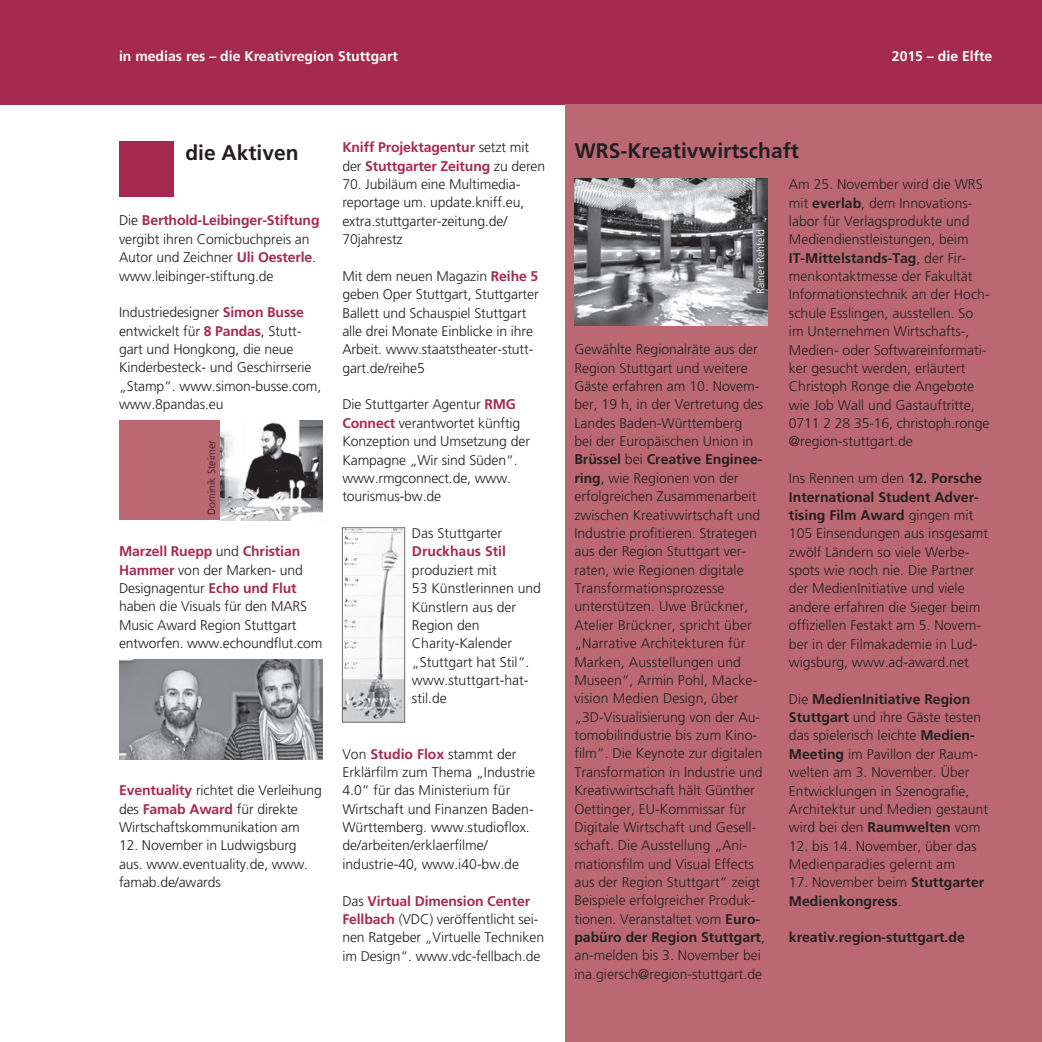
<style>
.page{position:relative;width:1042px;height:1042px;background:#fff}
.page>*{position:absolute;margin:0;border:0;box-sizing:border-box;transform-origin:0 0}
.t1{font:700 21px "Frutiger";color:#231f20}
.t2{font:300 14px/18.4px "Frutiger";color:#231f20}
.t3{font:700 14px/18.4px "Frutiger";letter-spacing:-.01em;color:#a52a51}
.t4{font:700 14px/18.4px "Frutiger";color:#231f20}
.t5{font:700 14px "Frutiger";color:#fff}
.t6{font:300 10.5px "Frutiger";color:#231f20}
.t7{font:300 10.5px "Frutiger";color:#fff}
.s1{font-weight:300;color:#231f20}
.s2{font-weight:700;color:#a52a51}
.s3{font-weight:700}
.s4{font-weight:300}
</style>
<div class="page">
<div style="left:0;top:0;width:1042px;height:105px;background:#a52a51"></div>
<div style="left:566px;top:105px;width:476px;height:937px;background:#bb6873"></div>
<div style="left:119px;top:141px;width:55px;height:56px;background:#a52a51"></div>
<div style="left:119px;top:421px;width:102px;height:99px;background:#bb6873"></div>
<img style="left:221px;top:421px;width:101px;height:99px">
<img style="left:344px;top:529px;width:59px;height:191px">
<div style="left:342px;top:527px;width:63px;height:195px;border:1px solid #6c6d70"></div>
<img style="left:574px;top:178px;width:194px;height:147px">
<img style="left:119px;top:660px;width:203px;height:99px">
<p class="t5" style="left:119px;top:47px;width:280px">in medias res – die Kreativregion Stuttgart</p>
<p class="t5" style="left:892px;top:47px;width:102px">2015 – die Elfte</p>
<p class="t3" style="left:342px;top:138px;width:204px">Kniff Projektagentur <span class="s1">setzt mit der</span> Stuttgarter Zeitung <span class="s1">zu deren</span></p>
<p class="t2" style="left:342px;top:175px;width:183px">70. Jubiläum eine Multimedia&shy;reportage um. update.kniff.eu, extra.stuttgarter-zeitung.de/<br>70jahrestz</p>
<p class="t2" style="left:342px;top:267px;width:198px">Mit dem neuen Magazin <span class="s2">Reihe 5 </span>geben Oper Stuttgart, Stuttgarter<br>Ballett und Schauspiel Stuttgart alle drei Monate Einblicke in ihre<br>Arbeit. www.staatstheater-stutt&shy;gart.de/reihe5</p>
<p class="t2" style="left:342px;top:396px;width:189px">Die Stuttgarter Agentur <span class="s2">RMG<br>Connect</span> verantwortet künftig<br>Konzeption und Umsetzung der<br>Kampagne „Wir sind Süden“. www.rmgconnect.de, www. tourismus-bw.de</p>
<p class="t2" style="left:412px;top:524px;width:92px">Das Stuttgarter</p>
<p class="t3" style="left:412px;top:542px;width:96px">Druckhaus Stil</p>
<p class="t2" style="left:412px;top:561px;width:131px">produziert mit<br>53 Künstlerinnen und<br>Künstlern aus der<br>Region den<br>Charity-Kalender „Stuttgart hat Stil“. www.stuttgart-hat&shy;stil.de</p>
<h1 class="t1" style="left:185px;top:140px;width:115px">die Aktiven</h1>
<h1 class="t1" style="left:575px;top:138px;width:226px">WRS-Kreativwirtschaft</h1>
<p class="t2" style="left:789px;top:175px;width:202px">Am 25. November wird die WRS mit <span class="s3">everlab</span>, dem Innovations&shy;labor für Verlagsprodukte und<br>Mediendienstleistungen, beim<br><span class="s3">IT-Mittelstands-Tag</span>, der Fir&shy;menkontaktmesse der Fakultät<br>Informationstechnik an der Hoch&shy;schule Esslingen, ausstellen. So im Unternehmen Wirtschafts-,<br>Medien- oder Softwareinformati&shy;ker gesucht werden, erläutert<br>Christoph Ronge die Angebote wie Job Wall und Gastauftritte,<br>0711 2 28 35-16, christoph.ronge @region-stuttgart.de</p>
<p class="t2" style="left:789px;top:469px;width:201px">Ins Rennen um den <span class="s3">12. Porsche<br>International Student Adver&shy;tising Film Award</span> gingen mit<br>105 Einsendungen aus insgesamt zwölf Ländern so viele Werbe&shy;spots wie noch nie. Die Partner der MedienInitiative und viele andere erfahren die Sieger beim offiziellen Festakt am 5. Novem&shy;ber in der Filmakademie in Lud&shy;wigsburg, www.ad-award.net</p>
<p class="t2" style="left:789px;top:690px;width:201px">Die <span class="s3">MedienInitiative Region<br>Stuttgart</span> und ihre Gäste testen das spielerisch leichte <span class="s3">Medien-<br>Meeting</span> im Pavillon der Raum&shy;welten am 3. November. Über<br>Entwicklungen in Szenografie,<br>Architektur und Medien gestaunt wird bei den <span class="s3">Raumwelten</span> vom</p>
<p class="t2" style="left:789px;top:837px;width:189px">12. bis 14. November, über das<br>Medienparadies gelernt am</p>
<p class="t4" style="left:789px;top:873px;width:197px"><span class="s4">17. November beim</span> Stuttgarter<br>Medienkongress<span class="s4">.</span></p>
<p class="t4" style="left:789px;top:927px;width:177px">kreativ.region-stuttgart.de</p>
<p class="t2" style="left:119px;top:212px;width:202px">Die <span class="s2">Berthold-Leibinger-Stiftung </span>vergibt ihren Comicbuchpreis an<br>Autor und Zeichner <span class="s2">Uli Oesterle</span>. www.leibinger-stiftung.de</p>
<p class="t2" style="left:119px;top:303px;width:204px">Industriedesigner <span class="s2">Simon Busse </span>entwickelt für <span class="s2">8 Pandas</span>, Stutt&shy;gart und Hongkong, die neue<br>Kinderbesteck- und Geschirrserie „Stamp“. www.simon-busse.com, www.8pandas.eu</p>
<p class="t7" style="left:755px;top:294px;width:66px;rotate:-90deg">Rainer Rehfeld</p>
<p class="t2" style="left:574px;top:340px;width:192px">Gewählte Regionalräte aus der<br>Region Stuttgart und weitere<br>Gäste erfahren am 10. Novem&shy;ber, 19 h, in der Vertretung des<br>Landes Baden-Württemberg<br>bei der Europäischen Union in<br><span class="s3">Brüssel</span> bei <span class="s3">Creative Enginee&shy;ring</span>, wie Regionen von der erfolgreichen Zusammenarbeit zwischen Kreativwirtschaft und<br>Industrie profitieren. Strategen aus der Region Stuttgart ver&shy;raten, wie Regionen digitale<br>Transformationsprozesse unterstützen. Uwe Brückner,<br>Atelier Brückner, spricht über „Narrative Architekturen für<br>Marken, Ausstellungen und<br>Museen“, Armin Pohl, Macke&shy;vision Medien Design, über „3D-Visualisierung von der Au&shy;tomobilindustrie bis zum Kino&shy;film“. Die Keynote zur digitalen<br>Transformation in Industrie und<br>Kreativwirtschaft hält Günther<br>Oettinger, EU-Kommissar für<br>Digitale Wirtschaft und Gesell&shy;schaft. Die Ausstellung „Ani&shy;mationsfilm und Visual Effects aus der Region Stuttgart“ zeigt<br>Beispiele erfolgreicher Produk&shy;tionen. Veranstaltet vom <span class="s3">Euro&shy;pabüro der Region Stuttgart</span>, an-melden bis 3. November bei ina.giersch@region-stuttgart.de</p>
<p class="t6" style="left:206px;top:515px;width:76px;rotate:-90deg">Dominik Steimer</p>
<p class="t2" style="left:119px;top:542px;width:205px"><span class="s2">Marzell Ruepp</span> und <span class="s2">Christian<br>Hammer</span> von der Marken- und<br>Designagentur <span class="s2">Echo und Flut </span>haben die Visuals für den MARS<br>Music Award Region Stuttgart entworfen. www.echoundflut.com</p>
<p class="t2" style="left:342px;top:745px;width:194px">Von <span class="s2">Studio Flox</span> stammt der<br>Erklärfilm zum Thema „Industrie<br>4.0“ für das Ministerium für<br>Wirtschaft und Finanzen Baden-<br>Württemberg. www.studioflox. de/arbeiten/erklaerfilme/ industrie-40, www.i40-bw.de</p>
<p class="t2" style="left:342px;top:892px;width:203px">Das <span class="s2">Virtual Dimension Center Fellbach</span> (VDC) veröffentlicht sei&shy;nen Ratgeber „Virtuelle Techniken im Design“. www.vdc-fellbach.de</p>
<p class="t2" style="left:119px;top:781px;width:204px"><span class="s2">Eventuality</span> richtet die Verleihung des <span class="s2">Famab Award</span> für direkte<br>Wirtschaftskommunikation am</p>
<p class="t2" style="left:119px;top:836px;width:191px">12. November in Ludwigsburg aus. www.eventuality.de, www. famab.de/awards</p>
</div>
